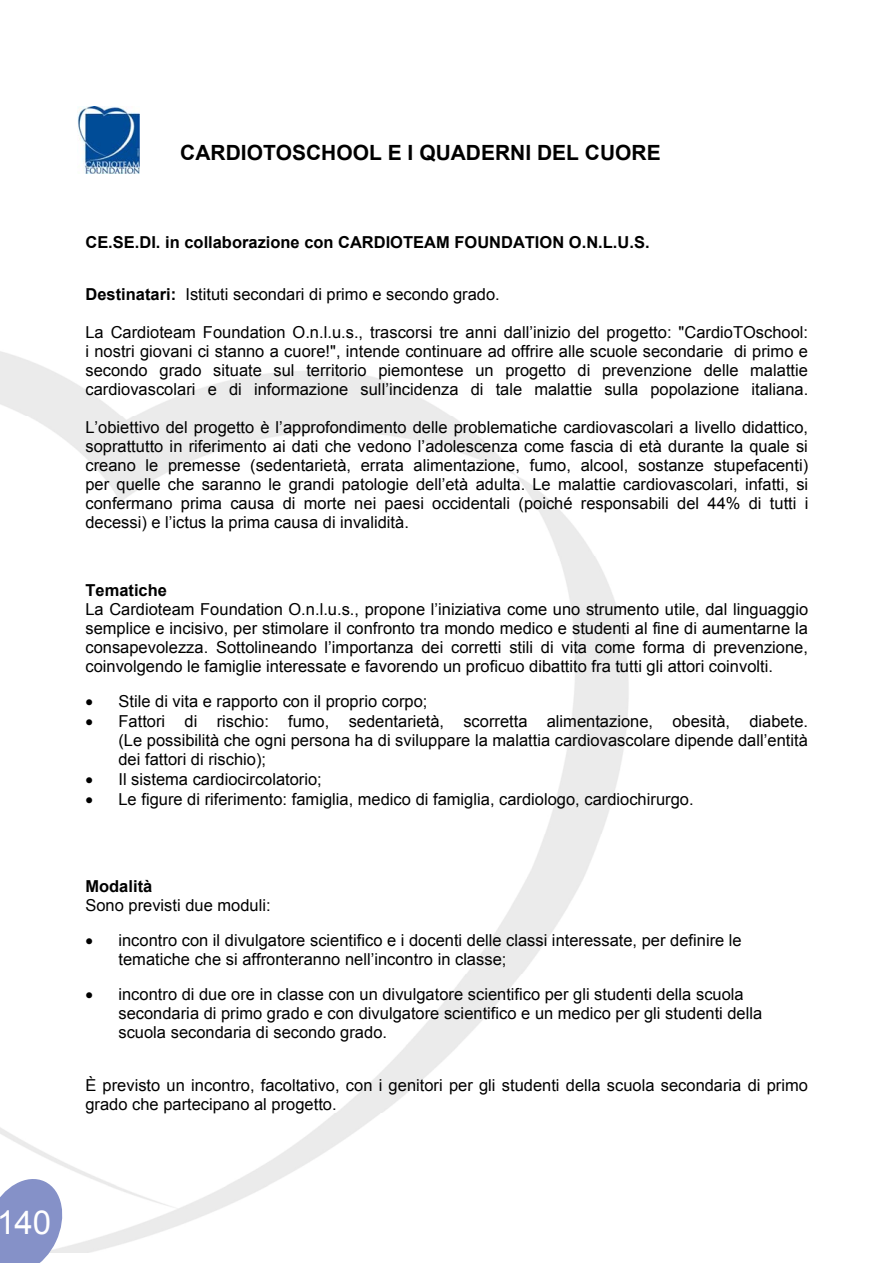
<style>
.page{position:relative;width:893px;height:1263px;background:#fff}
.page>*{position:absolute;margin:0;border:0;box-sizing:border-box;transform-origin:0 0}
.t1{font:33px "Arial";color:#fff}
.t2{font:700 21px "Arial";color:#000}
.t3{font:16.5px/18.9px "Arial";color:#000;text-align:justify}
.t4{font:700 16.5px "Arial";color:#000}
.s1{font-weight:700}
</style>
<div class="page">
<img style="left:77px;top:106px;width:63px;height:67px">
<svg style="left:0;top:1179px;width:68px;height:84px"></svg>
<p class="t2" style="left:180px;top:138px;width:482px">CARDIOTOSCHOOL E I QUADERNI DEL CUORE</p>
<p class="t4" style="left:85px;top:231px;width:566px">CE.SE.DI. in collaborazione con CARDIOTEAM FOUNDATION O.N.L.U.S.</p>
<p class="t3" style="left:85px;top:285px;width:416px"><span class="s1">Destinatari:</span> Istituti secondari di primo e secondo grado.</p>
<p class="t3" style="left:85px;top:323px;width:724px">La Cardioteam Foundation O.n.l.u.s., trascorsi tre anni dall’inizio del progetto: "CardioTOschool: i nostri giovani ci stanno a cuore!", intende continuare ad offrire alle scuole secondarie di primo e secondo grado situate sul territorio piemontese un progetto di prevenzione delle malattie cardiovascolari e di informazione sull’incidenza di tale malattie sulla popolazione italiana.</p>
<p class="t3" style="left:85px;top:418px;width:724px">L’obiettivo del progetto è l’approfondimento delle problematiche cardiovascolari a livello didattico, soprattutto in riferimento ai dati che vedono l’adolescenza come fascia di età durante la quale si creano le premesse (sedentarietà, errata alimentazione, fumo, alcool, sostanze stupefacenti) per quelle che saranno le grandi patologie dell’età adulta. Le malattie cardiovascolari, infatti, si confermano prima causa di morte nei paesi occidentali (poiché responsabili del 44% di tutti i decessi) e l’ictus la prima causa di invalidità.</p>
<p class="t4" style="left:85px;top:579px;width:83px">Tematiche</p>
<p class="t3" style="left:85px;top:600px;width:724px">La Cardioteam Foundation O.n.l.u.s., propone l’iniziativa come uno strumento utile, dal linguaggio semplice e incisivo, per stimolare il confronto tra mondo medico e studenti al fine di aumentarne la consapevolezza. Sottolineando l’importanza dei corretti stili di vita come forma di prevenzione, coinvolgendo le famiglie interessate e favorendo un proficuo dibattito fra tutti gli attori coinvolti.</p>
<p class="t3" style="left:85px;top:692px;width:344px">• Stile di vita e rapporto con il proprio corpo;</p>
<p class="t3" style="left:118px;top:712px;width:691px;text-indent:-33px">• Fattori di rischio: fumo, sedentarietà, scorretta alimentazione, obesità, diabete. (Le possibilità che ogni persona ha di sviluppare la malattia cardiovascolare dipende dall’entità dei fattori di rischio);</p>
<p class="t3" style="left:85px;top:770px;width:238px">• Il sistema cardiocircolatorio;</p>
<p class="t3" style="left:85px;top:790px;width:610px">• Le figure di riferimento: famiglia, medico di famiglia, cardiologo, cardiochirurgo.</p>
<p class="t4" style="left:85px;top:875px;width:68px">Modalità</p>
<p class="t3" style="left:85px;top:896px;width:187px">Sono previsti due moduli:</p>
<p class="t3" style="left:119px;top:931px;width:625px;text-indent:-33px">• incontro con il divulgatore scientifico e i docenti delle classi interessate, per definire le tematiche che si affronteranno nell’incontro in classe;</p>
<p class="t3" style="left:118px;top:985px;width:645px;text-align:left;text-indent:-33px">• incontro di due ore in classe con un divulgatore scientifico per gli studenti della scuola secondaria di primo grado e con divulgatore scientifico e un medico per gli studenti della scuola secondaria di secondo grado.</p>
<p class="t3" style="left:85px;top:1076px;width:724px">È previsto un incontro, facoltativo, con i genitori per gli studenti della scuola secondaria di primo grado che partecipano al progetto.</p>
<h1 class="t1" style="left:-4px;top:1201px;width:57px">140</h1>
</div>
